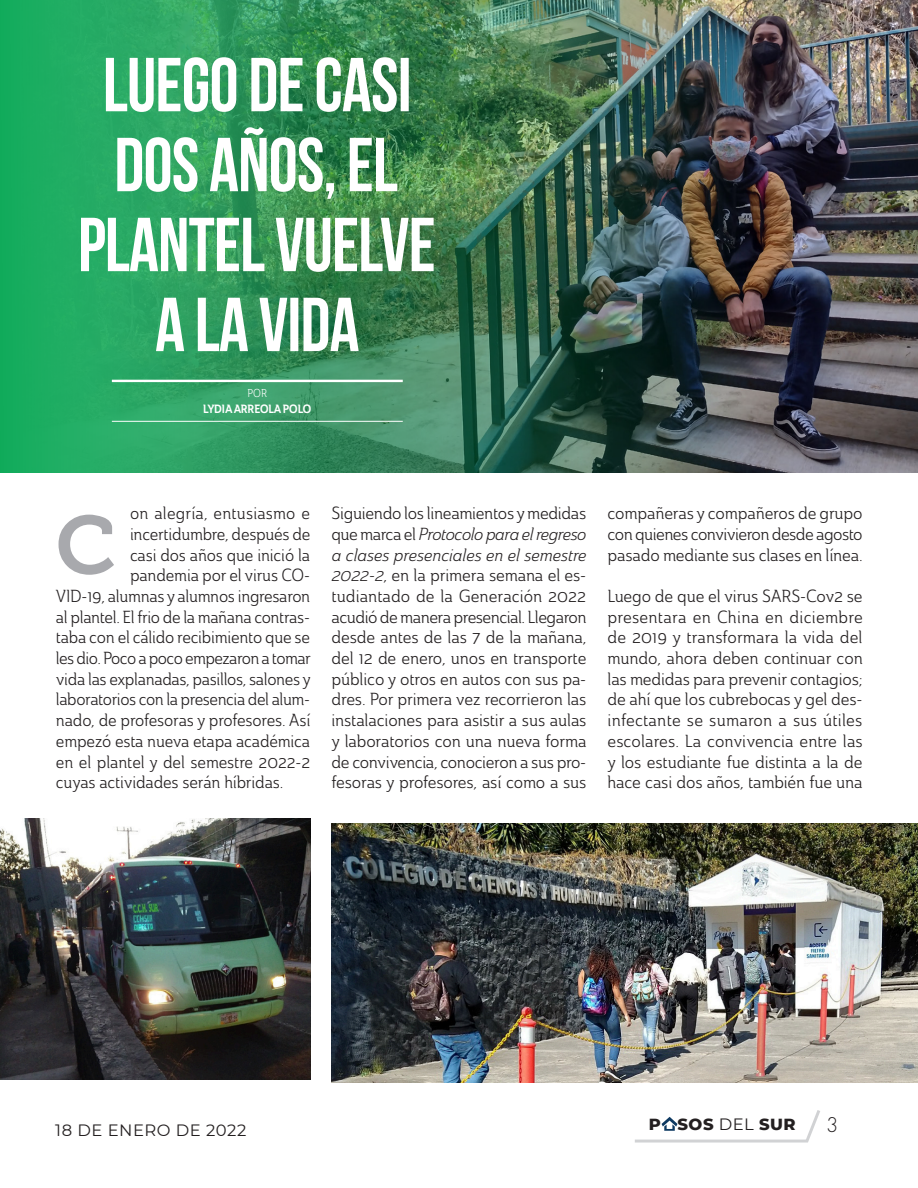
<style>
.page{position:relative;width:918px;height:1188px;background:#fff}
.page>*{position:absolute;margin:0;border:0;box-sizing:border-box;transform-origin:0 0}
.parrafo_capitular{font:81.9px "Museo 700";color:#a8a9ad;scale:1.04 1}
.paraffo_normal_11_5{font:17.25px/20.7px "Ainslie Con Boo";letter-spacing:-.01em;color:#231f20;text-align:justify;scale:1.04 1}
.parrafo_capitular-2{font:17.25px "Ainslie Con Boo";letter-spacing:-.015em;color:#231f20}
.parrafo_capitular-3{font:17.25px "Ainslie Con Boo";letter-spacing:-.035em;color:#231f20}
.parrafo_capitular-4{font:17.25px "Ainslie Con Boo";letter-spacing:.01em;color:#231f20}
.t1{font:16.35px "Montserrat";letter-spacing:.03em;color:#231f20}
.t2{font:800 16.35px "Montserrat";letter-spacing:.03em;color:#231f20}
.t3{font:11.85px "Ainslie Con Bol";letter-spacing:-.005em;color:#fff;scale:.96 1}
.t4{font:11.25px "Ainslie Con Boo";color:#fff;scale:.96 1}
.s1{font-family:"Ainslie Con Boo It"}
.s2{color:#fff}
.s3{font-weight:400}
.s4{font-weight:400;color:#fff}
.s5{font-family:"Futura Std";font-weight:300;font-size:19.65px}
</style>
<div class="page">
<svg style="left:635px;top:1110px;width:185px;height:33px"></svg>
<img style="left:794px;top:0;width:124px;height:472px">
<img style="left:0;top:0;width:794px;height:472px">
<hr style="left:112px;top:380px;width:291px;height:2px;background:#fff">
<hr style="left:112px;top:421px;width:291px;height:1px;background:#fff">
<svg style="left:156px;top:298px;width:203px;height:53px"></svg>
<svg style="left:81px;top:218px;width:353px;height:54px"></svg>
<svg style="left:117px;top:127px;width:280px;height:72px"></svg>
<svg style="left:106px;top:57px;width:303px;height:55px"></svg>
<img style="left:0;top:818px;width:310px;height:262px">
<img style="left:332px;top:824px;width:586px;height:258px">
<p class="t4" style="left:248px;top:386px;width:22px">POR</p>
<p class="t3" style="left:203px;top:401px;width:114px">LYDIA ARREOLA POLO</p>
<p class="parrafo_capitular" style="left:56px;top:500px;width:60px">C</p>
<p class="parrafo_capitular-4" style="left:130px;top:503px;width:182px">on alegría, entusiasmo e</p>
<p class="parrafo_capitular-2" style="left:130px;top:523px;width:182px">incertidumbre, después de</p>
<p class="parrafo_capitular-2" style="left:130px;top:544px;width:182px">casi dos años que inició la</p>
<p class="parrafo_capitular-2" style="left:130px;top:565px;width:182px">pandemia por el virus CO-</p>
<p class="parrafo_capitular-2" style="left:56px;top:585px;width:256px">VID-19, alumnas y alumnos ingresaron</p>
<p class="parrafo_capitular-2" style="left:56px;top:606px;width:256px">al plantel. El frio de la mañana contras-</p>
<p class="parrafo_capitular-2" style="left:56px;top:627px;width:256px">taba con el cálido recibimiento que se</p>
<p class="parrafo_capitular-3" style="left:56px;top:648px;width:256px">les dio. Poco a poco empezaron a tomar</p>
<p class="parrafo_capitular-2" style="left:56px;top:668px;width:256px">vida las explanadas, pasillos, salones y</p>
<p class="parrafo_capitular-2" style="left:56px;top:689px;width:256px">laboratorios con la presencia del alum-</p>
<p class="parrafo_capitular-2" style="left:56px;top:710px;width:256px">nado, de profesoras y profesores. Así</p>
<p class="parrafo_capitular-2" style="left:56px;top:730px;width:256px">empezó esta nueva etapa académica</p>
<p class="parrafo_capitular-2" style="left:56px;top:751px;width:256px">en el plantel y del semestre 2022-2</p>
<p class="parrafo_capitular-2" style="left:56px;top:772px;width:229px">cuyas actividades serán híbridas.</p>
<p class="paraffo_normal_11_5" style="left:332px;top:503px;width:247px">Siguiendo los lineamientos y medidas que marca el <span class="s1">Protocolo para el regreso a clases presenciales en el semestre 2022-2</span>, en la primera semana el es&shy;tudiantado de la Generación 2022 acudió de manera presencial. Llegaron desde antes de las 7 de la mañana, del 12 de enero, unos en transporte público y otros en autos con sus pa&shy;dres. Por primera vez recorrieron las instalaciones para asistir a sus aulas y laboratorios con una nueva forma de convivencia, conocieron a sus pro&shy;fesoras y profesores, así como a sus</p>
<p class="paraffo_normal_11_5" style="left:608px;top:503px;width:247px">compañeras y compañeros de grupo con quienes convivieron desde agosto pasado mediante sus clases en línea.</p>
<p class="paraffo_normal_11_5" style="left:608px;top:586px;width:247px">Luego de que el virus SARS-Cov2 se presentara en China en diciembre de 2019 y transformara la vida del mundo, ahora deben continuar con las medidas para prevenir contagios; de ahí que los cubrebocas y gel des&shy;infectante se sumaron a sus útiles escolares. La convivencia entre las y los estudiante fue distinta a la de hace casi dos años, también fue una</p>
<p class="t1" style="left:55px;top:1119px;width:193px">18 DE ENERO DE 2022</p>
<p class="t2" style="left:649px;top:1112px;width:191px">P <span class="s2">A</span>SOS <span class="s3">DEL</span> SUR<span class="s4">A</span> <span class="s5">3</span></p>
</div>
